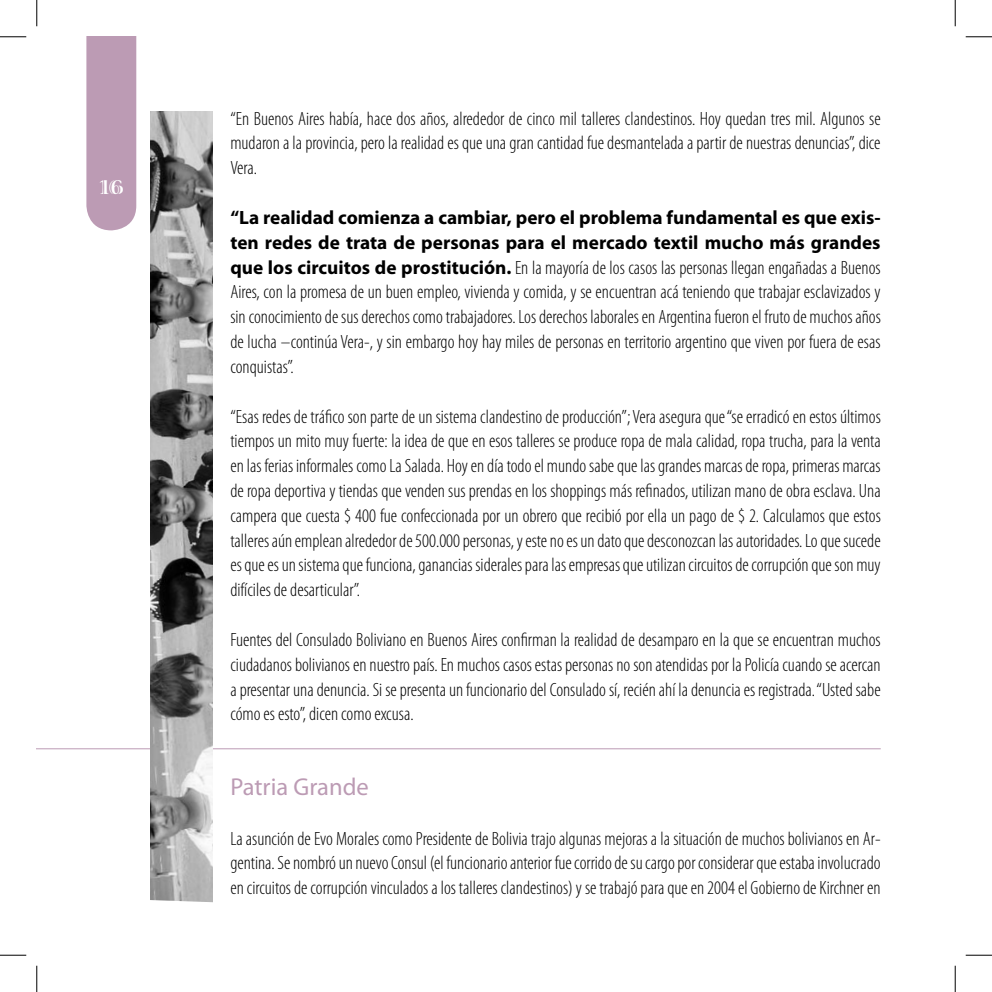
<style>
.page{position:relative;width:992px;height:992px;background:#fff}
.page>*{position:absolute;margin:0;border:0;box-sizing:border-box;transform-origin:0 0}
.t1{font:24.5px "Myriad Pro";color:#bc9bb4}
.t2{font:700 21px "Viva Std";color:#fff}
.t3{font:300 condensed 19.25px/24.8px "Myriad Pro";color:#000;text-align:justify}
.s1{font-weight:700;font-stretch:normal}
</style>
<div class="page">
<div style="left:86px;top:37px;width:50px;height:193px;background:#bc9bb4"></div>
<hr style="left:37px;top:748px;width:843px;height:1px;background:#bc9bb4">
<img style="left:151px;top:111px;width:61px;height:791px">
<svg style="left:0;top:36px;width:26px;height:1px"></svg>
<svg style="left:965px;top:36px;width:26px;height:1px"></svg>
<svg style="left:0;top:954px;width:26px;height:1px"></svg>
<svg style="left:965px;top:954px;width:26px;height:1px"></svg>
<svg style="left:36px;top:0;width:1px;height:26px"></svg>
<svg style="left:36px;top:965px;width:1px;height:26px"></svg>
<svg style="left:954px;top:0;width:1px;height:26px"></svg>
<svg style="left:954px;top:965px;width:1px;height:26px"></svg>
<p class="t2" style="left:100px;top:176px;width:13px">16</p>
<p class="t3" style="left:230px;top:106px;width:651px">“En Buenos Aires había, hace dos años, alrededor de cinco mil talleres clandestinos. Hoy quedan tres mil. Algunos se mudaron a la provincia, pero la realidad es que una gran cantidad fue desmantelada a partir de nuestras denuncias”, dice Vera.</p>
<p class="t3" style="left:230px;top:205px;width:651px"><span class="s1">“La realidad comienza a cambiar, pero el problema fundamental es que exis&shy;ten redes de trata de personas para el mercado textil mucho más grandes que los circuitos de prostitución.</span> En la mayoría de los casos las personas llegan engañadas a Buenos Aires, con la promesa de un buen empleo, vivienda y comida, y se encuentran acá teniendo que trabajar esclavizados y sin conocimiento de sus derechos como trabajadores. Los derechos laborales en Argentina fueron el fruto de muchos años de lucha –continúa Vera-, y sin embargo hoy hay miles de personas en territorio argentino que viven por fuera de esas conquistas”.</p>
<p class="t3" style="left:230px;top:403px;width:651px">“Esas redes de tráfico son parte de un sistema clandestino de producción”; Vera asegura que “se erradicó en estos últimos tiempos un mito muy fuerte: la idea de que en esos talleres se produce ropa de mala calidad, ropa trucha, para la venta en las ferias informales como La Salada. Hoy en día todo el mundo sabe que las grandes marcas de ropa, primeras marcas de ropa deportiva y tiendas que venden sus prendas en los shoppings más refinados, utilizan mano de obra esclava. Una campera que cuesta $ 400 fue confeccionada por un obrero que recibió por ella un pago de $ 2. Calculamos que estos talleres aún emplean alrededor de 500.000 personas, y este no es un dato que desconozcan las autoridades. Lo que sucede es que es un sistema que funciona, ganancias siderales para las empresas que utilizan circuitos de corrupción que son muy difíciles de desarticular”.</p>
<p class="t3" style="left:230px;top:627px;width:651px">Fuentes del Consulado Boliviano en Buenos Aires confirman la realidad de desamparo en la que se encuentran muchos ciudadanos bolivianos en nuestro país. En muchos casos estas personas no son atendidas por la Policía cuando se acercan a presentar una denuncia. Si se presenta un funcionario del Consulado sí, recién ahí la denuncia es registrada. “Usted sabe cómo es esto”, dicen como excusa.</p>
<p class="t1" style="left:230px;top:771px;width:140px">Patria Grande</p>
<p class="t3" style="left:230px;top:825px;width:651px">La asunción de Evo Morales como Presidente de Bolivia trajo algunas mejoras a la situación de muchos bolivianos en Ar&shy;gentina. Se nombró un nuevo Consul (el funcionario anterior fue corrido de su cargo por considerar que estaba involucrado en circuitos de corrupción vinculados a los talleres clandestinos) y se trabajó para que en 2004 el Gobierno de Kirchner en</p>
</div>
